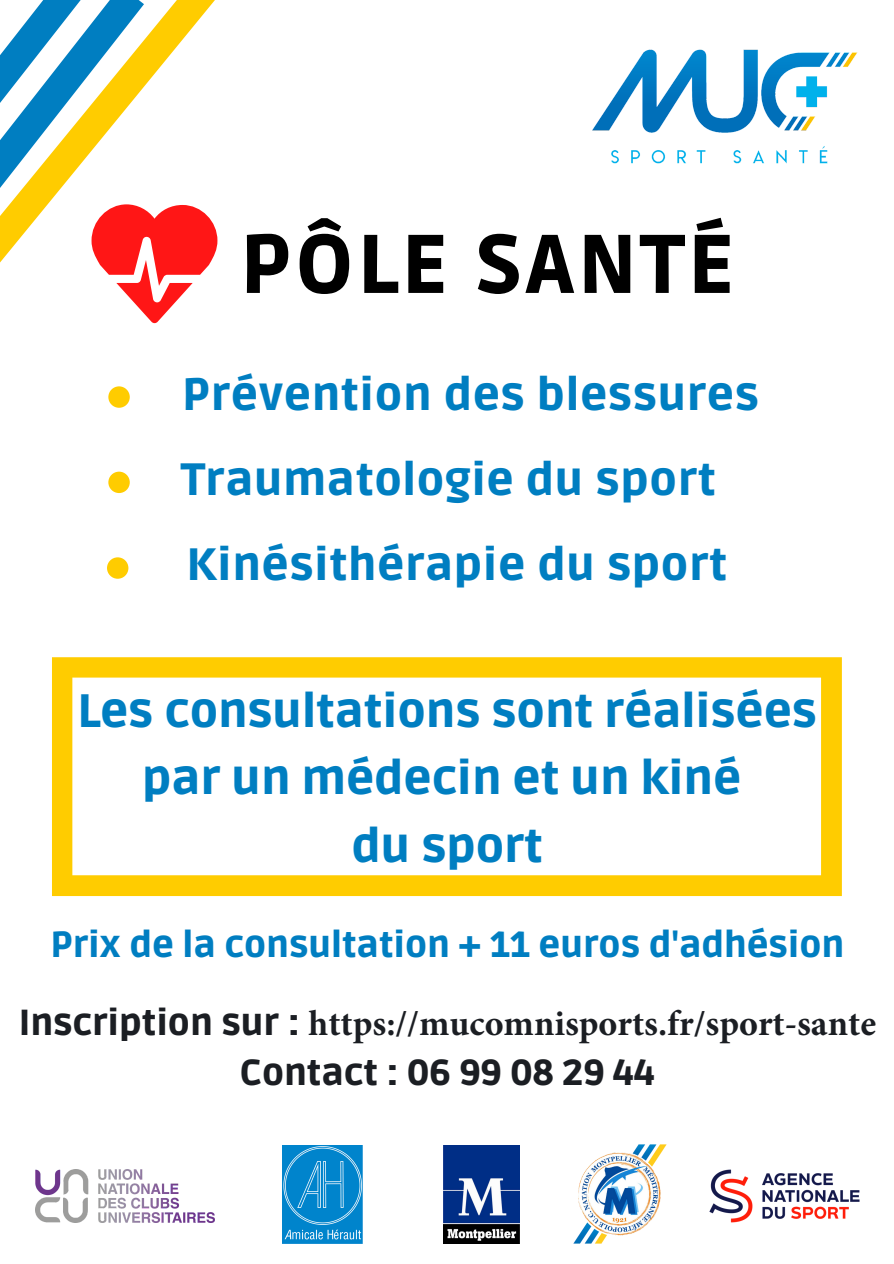
<style>
.page{position:relative;width:894px;height:1264px;background:#fff}
.page>*{position:absolute;margin:0;border:0;box-sizing:border-box;transform-origin:0 0}
.t1{font:900 82.5px "Ruda";letter-spacing:.05em;color:#000}
.t2{font:900 46.5px/67.5px "Ruda";color:#007ec1;text-align:center}
.t3{font:900 45px/84.6px "Ruda";letter-spacing:.015em;color:#007ec1}
.t4{font:700 36px "Minion Pro";color:#1b1e23}
.t5{font:900 36px "Ruda";color:#007ec1}
.t6{font:900 36px "Ruda";color:#1b1e23}
.s1{font-family:"Ruda";font-weight:900}
</style>
<div class="page">
<img style="left:35px;top:1169px;width:179px;height:53px">
<img style="left:443px;top:1145px;width:76px;height:97px">
<img style="left:573px;top:1144px;width:94px;height:100px">
<img style="left:709px;top:1169px;width:151px;height:54px">
<div style="left:108px;top:386px;width:22px;height:22px;background:#fc0;border-radius:50%"></div>
<div style="left:108px;top:471px;width:22px;height:22px;background:#fc0;border-radius:50%"></div>
<div style="left:107px;top:557px;width:21px;height:21px;background:#fc0;border-radius:50%"></div>
<img style="left:282px;top:1145px;width:80px;height:97px">
<img style="left:592px;top:49px;width:266px;height:115px">
<svg style="left:52px;top:657px;width:789px;height:239px"></svg>
<svg style="left:0;top:0;width:217px;height:323px"></svg>
<h1 class="t1" style="left:240px;top:217px;width:494px">PÔLE SANTÉ</h1>
<p class="t3" style="left:181px;top:354px;width:579px">Prévention des blessures<br>Traumatologie du sport</p>
<p class="t3" style="left:186px;top:523px;width:542px">Kinésithérapie du sport</p>
<p class="t2" style="left:78px;top:678px;width:740px">Les consultations sont réalisées par un médecin et un kiné<br>du sport</p>
<p class="t5" style="left:50px;top:923px;width:795px">Prix de la consultation + 11 euros d'adhésion</p>
<p class="t4" style="left:19px;top:998px;width:858px"><span class="s1">Inscription sur :</span> https://mucomnisports.fr/sport-sante</p>
<p class="t6" style="left:240px;top:1051px;width:416px">Contact : 06 99 08 29 44</p>
</div>
